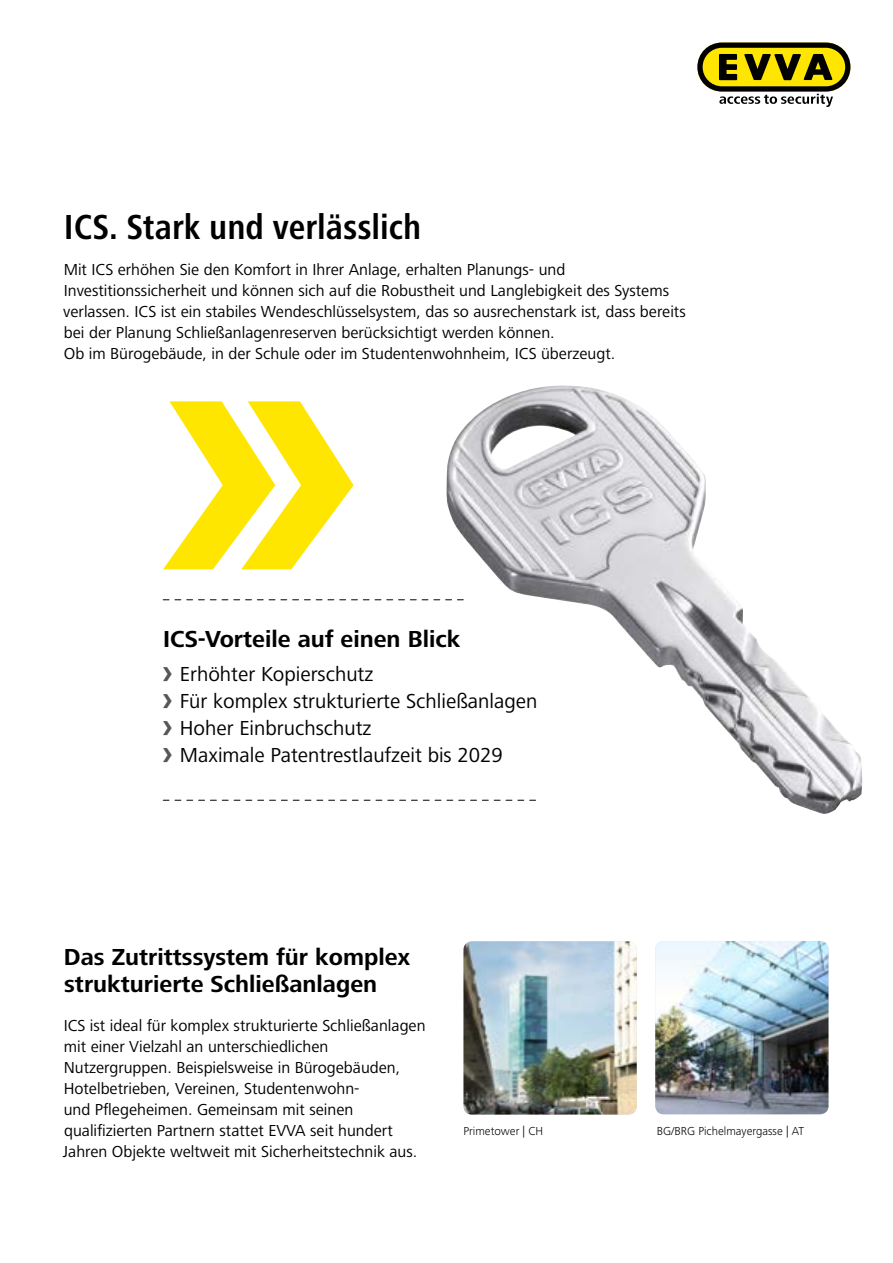
<style>
.page{position:relative;width:893px;height:1263px;background:#fff}
.page>*{position:absolute;margin:0;border:0;box-sizing:border-box;transform-origin:0 0}
.HL_1{font:700 condensed 36px "Frutiger Next LTCE";color:#000}
.HL_3{font:700 24px/27px "Frutiger Next LTCE";color:#000}
.t1{font:21px "Frutiger Next LTCE";color:#000}
.FT{font:16.5px/21px "Frutiger Next LTCE";color:#000}
.BU{font:300 12px "Frutiger Next LTCE";color:#000}
.s1{font-weight:700;font-size:34.8px;color:#575756}
</style>
<div class="page">
<svg style="left:163px;top:401px;width:191px;height:168px"></svg>
<svg style="left:163px;top:599px;width:283px;height:1px"></svg>
<svg style="left:163px;top:800px;width:279px;height:1px"></svg>
<img style="left:655px;top:941px;width:173px;height:173px">
<img style="left:463px;top:941px;width:174px;height:173px">
<svg style="left:697px;top:43px;width:153px;height:64px"></svg>
<img style="left:446px;top:386px;width:416px;height:428px">
<p class="HL_1" style="left:64px;top:207px;width:359px">ICS. Stark und verlässlich</p>
<p class="FT" style="left:63px;top:259px;width:624px">Mit ICS erhöhen Sie den Komfort in Ihrer Anlage, erhalten Planungs- und Investitionssicherheit und können sich auf die Robustheit und Langlebigkeit des Systems verlassen. ICS ist ein stabiles Wendeschlüsselsystem, das so ausrechenstark ist, dass bereits bei der Planung Schließanlagenreserven berücksichtigt werden können.</p>
<p class="FT" style="left:64px;top:343px;width:553px">Ob im Bürogebäude, in der Schule oder im Studentenwohnheim, ICS überzeugt.</p>
<p class="HL_3" style="left:163px;top:626px;width:299px">ICS-Vorteile auf einen Blick</p>
<p class="t1" style="left:162px;top:662px;width:213px"><span class="s1">›</span> Erhöhter Kopierschutz</p>
<p class="t1" style="left:162px;top:689px;width:377px"><span class="s1">›</span> Für komplex strukturierte Schließanlagen</p>
<p class="t1" style="left:162px;top:716px;width:211px"><span class="s1">›</span> Hoher Einbruchschutz</p>
<p class="t1" style="left:162px;top:743px;width:342px"><span class="s1">›</span> Maximale Patentrestlaufzeit bis 2029</p>
<p class="HL_3" style="left:64px;top:944px;width:348px">Das Zutrittssystem für komplex strukturierte Schließanlagen</p>
<p class="FT" style="left:64px;top:1015px;width:363px">ICS ist ideal für komplex strukturierte Schließanlagen mit einer Vielzahl an unterschiedlichen Nutzergruppen. Beispielsweise in Bürogebäuden, Hotelbetrieben, Vereinen, Studentenwohn-</p>
<p class="FT" style="left:63px;top:1099px;width:356px">und Pflegeheimen. Gemeinsam mit seinen qualifizierten Partnern stattet EVVA seit hundert<br>Jahren Objekte weltweit mit Sicherheitstechnik aus.</p>
<p class="BU" style="left:463px;top:1124px;width:81px">Primetower | CH</p>
<p class="BU" style="left:657px;top:1124px;width:149px">BG/BRG Pichelmayergasse | AT</p>
</div>
